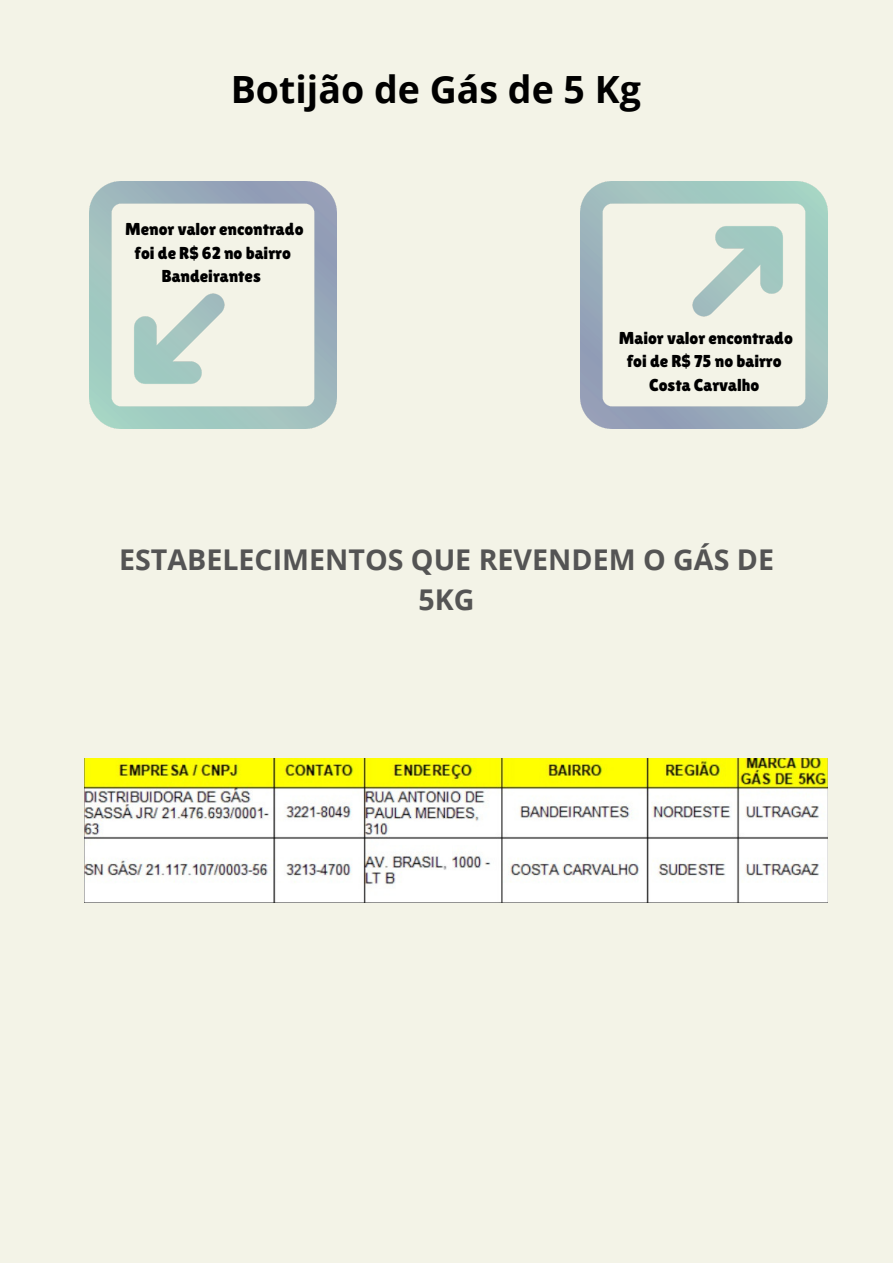
<style>
.page{position:relative;width:893px;height:1263px;background:#f3f3e7}
.page>*{position:absolute;margin:0;border:0;box-sizing:border-box;transform-origin:0 0}
.t1{font:700 37.5px "Open Sans";color:#000}
.t2{font:700 28.58px/40px "Open Sans";color:#545454;text-align:center}
.t3{font:17.25px/23.6px "Lilita One";color:#000;text-align:center}
</style>
<div class="page">
<img style="left:90px;top:182px;width:246px;height:246px">
<img style="left:581px;top:182px;width:246px;height:246px">
<img style="left:84px;top:758px;width:743px;height:145px">
<p class="t1" style="left:231px;top:63px;width:412px">Botijão de Gás de 5 Kg</p>
<p class="t3" style="left:125px;top:217px;width:180px">Menor valor encontrado foi de R$ 62 no bairro<br>Bandeirantes</p>
<p class="t3" style="left:619px;top:326px;width:175px">Maior valor encontrado foi de R$ 75 no bairro<br>Costa Carvalho</p>
<p class="t2" style="left:119px;top:539px;width:656px">ESTABELECIMENTOS QUE REVENDEM O GÁS DE<br>5KG</p>
</div>
